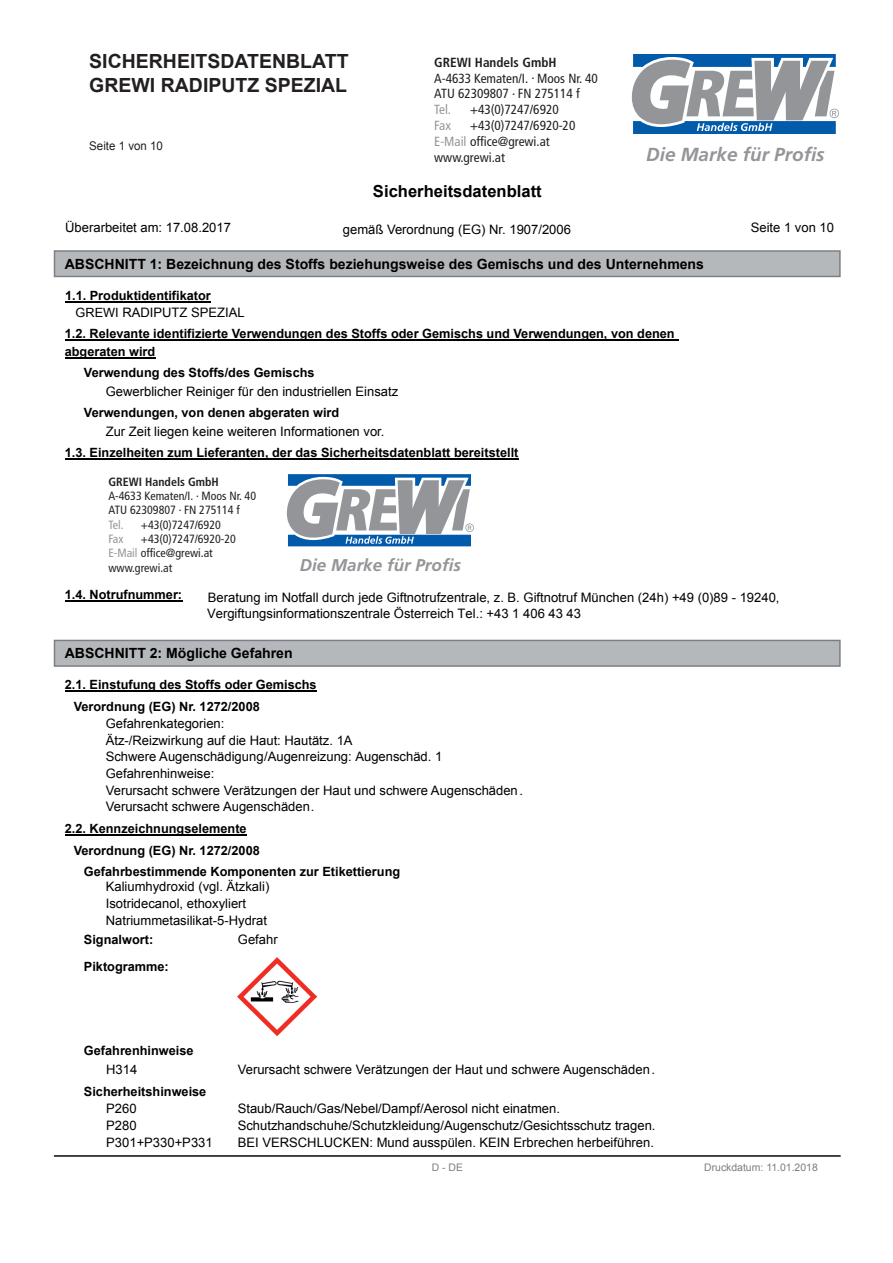
<style>
.page{position:relative;width:893px;height:1263px;background:#fff}
.page>*{position:absolute;margin:0;border:0;box-sizing:border-box;transform-origin:0 0}
.t1{font:700 19.5px/23.4px "Arial";color:#231f20}
.t2{font:italic 700 18.9px "Frutiger";color:#939598}
.t3{font:italic 700 17.1px "Frutiger";color:#939598}
.t4{font:700 16.65px "Arial";color:#000}
.t5{font:700 14.1px "Arial";color:#000}
.t6{font:condensed 13.2px/15.9px "Frutiger";color:#231f20}
.t7{font:700 condensed 13.2px "Frutiger";color:#231f20}
.t8{font:condensed 13.2px "Frutiger";letter-spacing:-.02em;color:#939598}
.t9{font:13.05px/16.6px "Arial";color:#000}
.t10{font:13.05px/15.6px "Arial";color:#000}
.t11{font:700 12.75px/17.2px "Arial";color:#000}
.t12{font:condensed 12px/14.4px "Frutiger";color:#231f20}
.t13{font:700 condensed 12px "Frutiger";color:#231f20}
.t14{font:12px "Arial";color:#231f20;scale:.96 1}
.t15{font:condensed 12px "Frutiger";letter-spacing:-.02em;color:#939598}
.t16{font:10.35px "Arial";color:#7c7d83}
.s1{color:#939598}
.s2{font-size:12.75px}
</style>
<div class="page">
<div style="left:55px;top:251px;width:785px;height:25px;background:#b5b8bb"></div>
<div style="left:54px;top:250px;width:787px;height:27px;border:1px solid #7c7d83"></div>
<div style="left:55px;top:640px;width:785px;height:26px;background:#b5b8bb"></div>
<div style="left:54px;top:640px;width:787px;height:27px;border:1px solid #7c7d83"></div>
<hr style="left:55px;top:1155px;width:785px;height:2px;background:#000">
<hr style="left:65px;top:302px;width:145px;height:1px;background:#000">
<svg style="left:65px;top:340px;width:25px;height:1px"></svg>
<hr style="left:90px;top:340px;width:514px;height:1px;background:#000">
<hr style="left:604px;top:340px;width:74px;height:1px;background:#000">
<hr style="left:65px;top:357px;width:90px;height:1px;background:#000">
<hr style="left:65px;top:458px;width:453px;height:2px;background:#000">
<hr style="left:65px;top:690px;width:252px;height:2px;background:#000">
<hr style="left:65px;top:834px;width:182px;height:1px;background:#000">
<img style="left:238px;top:957px;width:78px;height:78px">
<hr style="left:65px;top:600px;width:117px;height:2px;background:#000">
<svg style="left:632px;top:54px;width:207px;height:80px"></svg>
<svg style="left:287px;top:474px;width:187px;height:72px"></svg>
<h1 class="t1" style="left:89px;top:50px;width:261px">SICHERHEITSDATENBLATT<br>GREWI RADIPUTZ SPEZIAL</h1>
<p class="t14" style="left:89px;top:138px;width:78px">Seite 1 von 10</p>
<p class="t7" style="left:434px;top:54px;width:124px">GREWI Handels GmbH</p>
<p class="t6" style="left:434px;top:70px;width:165px">A-4633 Kematen/I. . Moos Nr. 40<br>ATU 62309807 . FN 275114 f</p>
<p class="t8" style="left:434px;top:102px;width:18px">Tel.</p>
<p class="t6" style="left:470px;top:102px;width:90px">+43(0)7247/6920</p>
<p class="t8" style="left:434px;top:118px;width:18px">Fax</p>
<p class="t6" style="left:434px;top:118px;width:143px;text-indent:36px">+43(0)7247/6920-20<br><span class="s1">E-Mail</span> office@grewi.at www.grewi.at</p>
<p class="t4" style="left:373px;top:180px;width:170px">Sicherheitsdatenblatt</p>
<h2 class="t2" style="left:646px;top:143px;width:180px">Die Marke für Profis</h2>
<p class="t9" style="left:65px;top:219px;width:167px">Überarbeitet am: 17.08.2017</p>
<p class="t9" style="left:751px;top:219px;width:85px">Seite 1 von 10</p>
<p class="t5" style="left:65px;top:255px;width:641px">ABSCHNITT 1: Bezeichnung des Stoffs beziehungsweise des Gemischs und des Unternehmens</p>
<p class="t11" style="left:65px;top:287px;width:147px">1.1. Produktidentifikator</p>
<p class="t10" style="left:76px;top:305px;width:171px"><span class="s2">GREWI</span> RADIPUTZ SPEZIAL</p>
<p class="t11" style="left:65px;top:325px;width:611px">1.2. Relevante identifizierte Verwendungen des Stoffs oder Gemischs und Verwendungen, von denen abgeraten wird</p>
<p class="t11" style="left:84px;top:364px;width:232px">Verwendung des Stoffs/des Gemischs</p>
<p class="t9" style="left:106px;top:383px;width:294px">Gewerblicher Reiniger für den industriellen Einsatz</p>
<p class="t9" style="left:106px;top:423px;width:280px">Zur Zeit liegen keine weiteren Informationen vor.</p>
<p class="t9" style="left:343px;top:221px;width:230px">gemäß Verordnung (EG) Nr. 1907/2006</p>
<p class="t11" style="left:84px;top:404px;width:257px">Verwendungen, von denen abgeraten wird</p>
<p class="t11" style="left:65px;top:444px;width:455px">1.3. Einzelheiten zum Lieferanten, der das Sicherheitsdatenblatt bereitstellt</p>
<p class="t13" style="left:108px;top:474px;width:112px">GREWI Handels GmbH</p>
<p class="t12" style="left:108px;top:489px;width:149px">A-4633 Kematen/I. . Moos Nr. 40<br>ATU 62309807 . FN 275114 f</p>
<p class="t15" style="left:108px;top:517px;width:17px">Tel.</p>
<p class="t12" style="left:141px;top:517px;width:81px">+43(0)7247/6920</p>
<p class="t15" style="left:108px;top:532px;width:17px">Fax</p>
<p class="t12" style="left:108px;top:532px;width:129px;text-indent:32px">+43(0)7247/6920-20<br><span class="s1">E-Mail</span> office@grewi.at www.grewi.at</p>
<h3 class="t3" style="left:300px;top:555px;width:163px">Die Marke für Profis</h3>
<p class="t11" style="left:65px;top:586px;width:119px">1.4. Notrufnummer:</p>
<p class="t10" style="left:207px;top:590px;width:574px">Beratung im Notfall durch jede Giftnotrufzentrale, z. B. Giftnotruf München (24h) +49 (0)89 - 19240,<br>Vergiftungsinformationszentrale Österreich Tel.: +43 1 406 43 43</p>
<p class="t5" style="left:65px;top:644px;width:229px">ABSCHNITT 2: Mögliche Gefahren</p>
<p class="t11" style="left:74px;top:674px;width:244px;line-height:22px;text-indent:-9px">2.1. Einstufung des Stoffs oder Gemischs<br>Verordnung (EG) Nr. 1272/2008</p>
<p class="t9" style="left:106px;top:715px;width:419px">Gefahrenkategorien:<br>Ätz-/Reizwirkung auf die Haut: Hautätz. 1A<br>Schwere Augenschädigung/Augenreizung: Augenschäd. 1<br>Gefahrenhinweise:<br>Verursacht schwere Verätzungen der Haut und schwere Augenschäden.<br>Verursacht schwere Augenschäden.</p>
<p class="t11" style="left:74px;top:817px;width:188px;line-height:22.5px;text-indent:-9px">2.2. Kennzeichnungselemente<br>Verordnung (EG) Nr. 1272/2008</p>
<p class="t11" style="left:84px;top:863px;width:318px">Gefahrbestimmende Komponenten zur Etikettierung</p>
<p class="t9" style="left:106px;top:878px;width:165px">Kaliumhydroxid (vgl. Ätzkali)<br>Isotridecanol, ethoxyliert<br>Natriummetasilikat-5-Hydrat</p>
<p class="t11" style="left:84px;top:931px;width:71px">Signalwort:</p>
<p class="t9" style="left:238px;top:931px;width:41px">Gefahr</p>
<p class="t11" style="left:84px;top:958px;width:86px">Piktogramme:</p>
<p class="t11" style="left:84px;top:1042px;width:111px">Gefahrenhinweise</p>
<p class="t11" style="left:84px;top:1083px;width:124px">Sicherheitshinweise</p>
<p class="t9" style="left:106px;top:1100px;width:32px">P260</p>
<p class="t9" style="left:238px;top:1100px;width:324px">Staub/Rauch/Gas/Nebel/Dampf/Aerosol nicht einatmen.</p>
<p class="t9" style="left:106px;top:1117px;width:32px">P280</p>
<p class="t9" style="left:238px;top:1117px;width:419px">Schutzhandschuhe/Schutzkleidung/Augenschutz/Gesichtsschutz tragen.</p>
<p class="t9" style="left:106px;top:1134px;width:108px">P301+P330+P331</p>
<p class="t9" style="left:238px;top:1134px;width:418px">BEI VERSCHLUCKEN: Mund ausspülen. KEIN Erbrechen herbeiführen.</p>
<p class="t16" style="left:432px;top:1160px;width:33px">D - DE</p>
<p class="t16" style="left:704px;top:1160px;width:115px">Druckdatum: 11.01.2018</p>
<p class="t9" style="left:106px;top:1061px;width:33px">H314</p>
<p class="t9" style="left:238px;top:1061px;width:419px">Verursacht schwere Verätzungen der Haut und schwere Augenschäden.</p>
</div>
